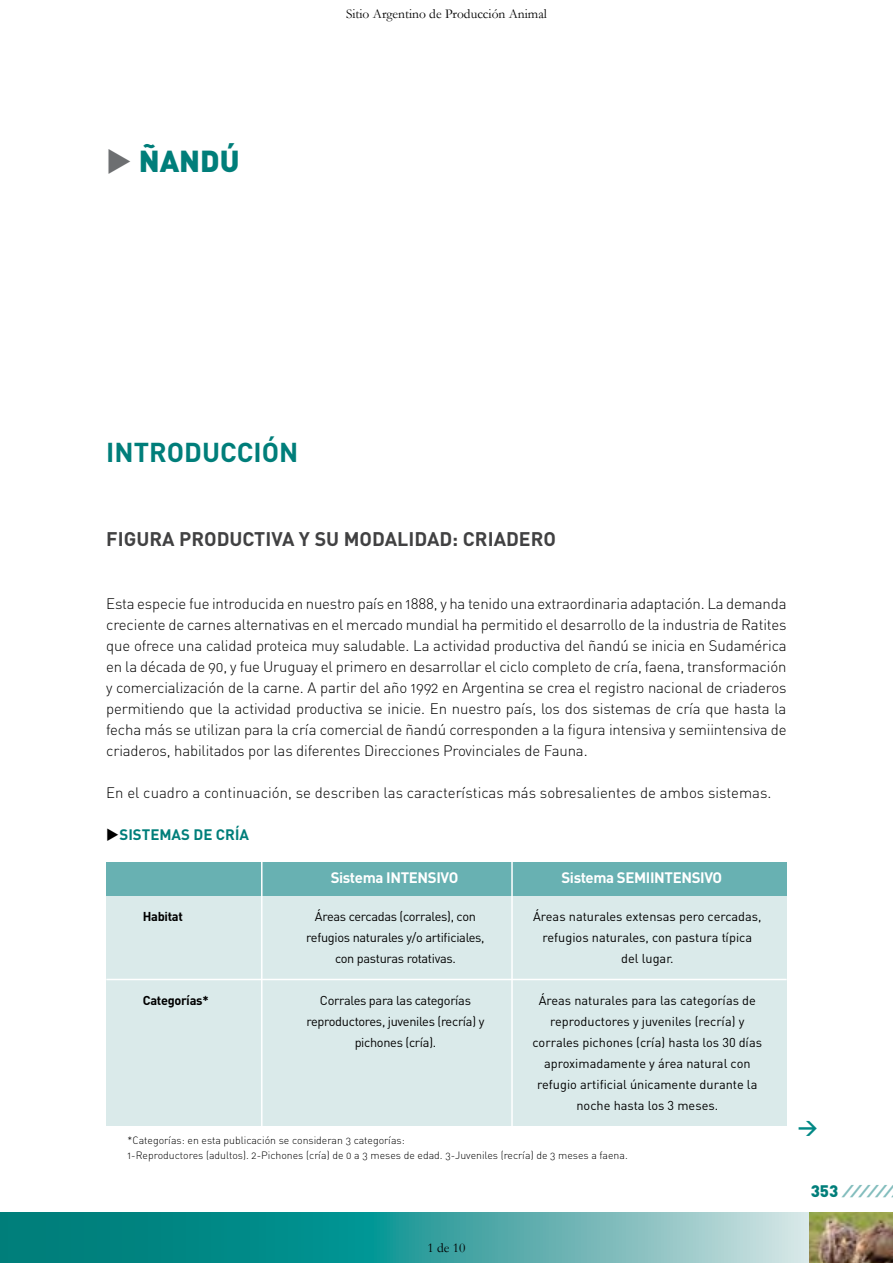
<style>
.page{position:relative;width:893px;height:1263px;background:#fff}
.page>*{position:absolute;margin:0;border:0;box-sizing:border-box;transform-origin:0 0}
.t1{font:900 30px "DIN";color:#007e7a}
.t2{font:700 27px "DIN";color:#007e7a}
.t3{font:700 19.5px "DIN";color:#414142}
.t4{font:700 19.5px "DIN";color:#008885}
.t5{font:italic 900 16.5px "Helvetica Neue";color:#83bdbd}
.t6{font:15px/21px "DIN Light Alternate";letter-spacing:-.01em;color:#000;text-align:justify}
.t7{font:700 15px "DIN";letter-spacing:-.025em;color:#fff}
.t8{font:700 15px "DIN";color:#007e7a}
.t9{font:13.5px "Garamond";color:#000}
.t10{font:12.75px/21px "DIN";color:#000;text-align:center}
.t11{font:12.75px/21px "DIN";letter-spacing:-.025em;color:#000;text-align:center}
.t12{font:700 12.75px "DIN";letter-spacing:-.025em;color:#000}
.t13{font:10.5px "DIN Light Alternate";color:#000}
.s1{color:#6d6f71}
.s2{font-family:"DIN";font-style:normal;color:#007e7a}
</style>
<div class="page">
<svg style="left:1px;top:1213px;width:809px;height:50px;background:#40a3a1"></svg>
<img style="left:810px;top:1213px;width:83px;height:50px">
<div style="left:106px;top:885px;width:681px;height:240px;background:#daeaea"></div>
<div style="left:106px;top:862px;width:681px;height:33px;background:#68b1b2"></div>
<hr style="left:261px;top:860px;width:2px;height:287px;background:#fff">
<hr style="left:511px;top:860px;width:2px;height:292px;background:#fff">
<hr style="left:106px;top:979px;width:681px;height:1px;background:#fff">
<h1 class="t1" style="left:106px;top:141px;width:135px"><span class="s1">◆</span> Ñandú</h1>
<p class="t9" style="left:346px;top:4px;width:202px">Sitio Argentino de Producción Animal</p>
<h2 class="t2" style="left:106px;top:435px;width:194px">INTRODUCCIÓN</h2>
<h3 class="t3" style="left:106px;top:526px;width:451px">FIGURA PRODUCTIVA Y SU MODALI DAD: CRIADERO</h3>
<p class="t6" style="left:106px;top:593px;width:682px">Esta especie fue introducida en nuestro país en 1888, y ha tenido una extraordinaria adaptación. La demanda creciente de carnes alternativas en el mercado mundial ha permitido el desarrollo de la industria de Ratites que ofrece una calidad proteica muy saludable. La actividad productiva del ñandú se inicia en Sudamérica en la década de 90, y fue U ruguay el primero en desarrollar el ciclo completo de cría, faena, transformación y comercialización de la carne. A partir del año 1992 en Argentina se crea el registro nacional de criaderos permitiendo que la actividad productiva se inicie. En nuestro país, los dos sistemas de cría que hasta la fecha más se utilizan para la cría comercial de ñandú corresponden a la figura intensiva y semiintensiva de criaderos, habilitados por las diferentes Direcciones Provinciales de Fauna.</p>
<p class="t6" style="left:106px;top:782px;width:667px">En el cuadro a continuación, se describen las características más sobresalientes de ambos sistemas.</p>
<p class="t8" style="left:119px;top:825px;width:131px">SISTEMAS DE CRÍA</p>
<p class="t12" style="left:143px;top:908px;width:42px">HABITAT</p>
<p class="t12" style="left:143px;top:992px;width:67px">CATEGORÍAS*</p>
<p class="t7" style="left:331px;top:868px;width:116px">SISTEMA INTENSIVOS</p>
<p class="t7" style="left:570px;top:868px;width:144px">ISTEMA SEM IINTENSIVO</p>
<p class="t11" style="left:306px;top:906px;width:180px">Áreas cercadas (corrales), con refugios naturales y/o artificiales, con pasturas rotativas.</p>
<p class="t11" style="left:307px;top:990px;width:179px">Corrales para las categorías reproductores, juveniles (recría) y pichones (cría).</p>
<p class="t10" style="left:533px;top:906px;width:230px">Áreas naturales extensas pero cercadas, refugios naturales, con pastura típica del lugar.</p>
<p class="t10" style="left:533px;top:990px;width:231px">Áreas naturales para las categorías de reproductores y juveniles (recría) y corrales pichones (cría) hasta los 30 días aproximadamente y área natural con refugio artificial únicamente durante la noche hasta los 3 meses.</p>
<p class="t13" style="left:128px;top:1133px;width:279px">*Categorías: en esta publicación se consideran 3 categorías:</p>
<p class="t13" style="left:128px;top:1148px;width:502px">1-Reproductores (adultos). 2-Pichones (cría) de 0 a 3 meses de edad. 3-Juveniles (recría) de 3 meses a faena.</p>
<h3 class="t4" style="left:798px;top:1114px;width:22px">&gt;</h3>
<p class="t5" style="left:811px;top:1181px;width:89px"><span class="s2">3 5 3</span> //////</p>
<p class="t9" style="left:427px;top:1238px;width:40px">1 de 10</p>
</div>
